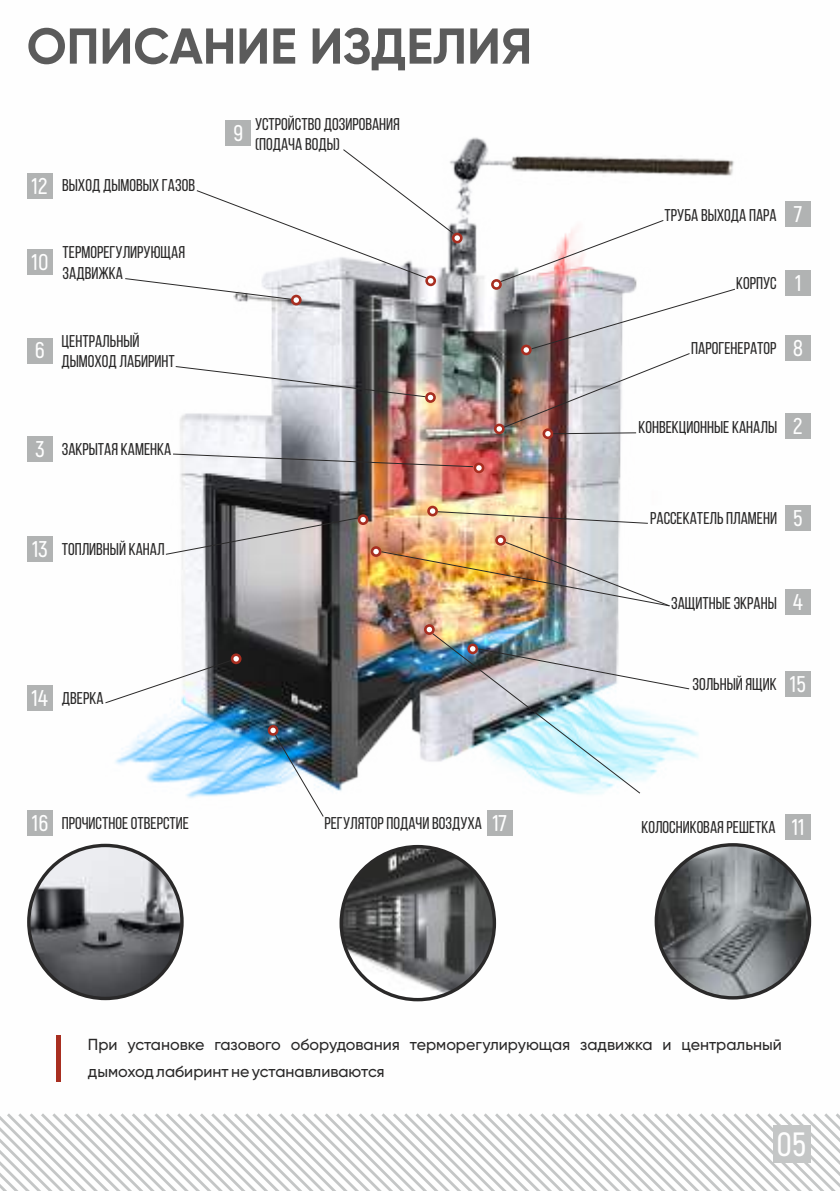
<style>
.page{position:relative;width:840px;height:1191px;background:#fff}
.page>*{position:absolute;margin:0;border:0;box-sizing:border-box;transform-origin:0 0}
.t1{font:700 50.2px "Gilroy";color:#5b5b5b}
.t2{font:600 33.6px "Akrobat";color:#fefefe}
.t3{font:600 22.8px "Akrobat";color:#fefefe}
.t4{font:17px/20.4px "Bebas Neue";color:#2a2929}
.t5{font:500 16px/27.6px "Gilroy";color:#2a2929}
.s1{font-family:"Akrobat";font-weight:600;font-size:22.8px;color:#fefefe}
</style>
<div class="page">
<svg style="left:0;top:1113px;width:839px;height:78px"></svg>
<div style="left:772px;top:1125px;width:38px;height:37px;background:#c4c6c6"></div>
<img style="left:115px;top:120px;width:619px;height:693px">
<svg style="left:451px;top:233px;width:11px;height:10px"></svg>
<svg style="left:491px;top:279px;width:10px;height:11px"></svg>
<div style="left:291px;top:295px;width:10px;height:10px;background:#a82e20;border-radius:50%"></div>
<svg style="left:124px;top:148px;width:335px;height:155px"></svg>
<svg style="left:425px;top:392px;width:10px;height:11px"></svg>
<svg style="left:174px;top:365px;width:259px;height:35px"></svg>
<svg style="left:473px;top:462px;width:11px;height:11px"></svg>
<img style="left:172px;top:453px;width:309px;height:17px">
<div style="left:231px;top:653px;width:10px;height:11px;background:#a82e20;border-radius:50%"></div>
<svg style="left:105px;top:656px;width:134px;height:48px"></svg>
<svg style="left:370px;top:546px;width:11px;height:11px"></svg>
<svg style="left:495px;top:535px;width:10px;height:10px"></svg>
<img style="left:373px;top:537px;width:297px;height:70px">
<div style="left:56px;top:1035px;width:5px;height:46px;background:#a82e20"></div>
<div style="left:27px;top:436px;width:26px;height:25px;background:#b1b3b3"></div>
<div style="left:784px;top:270px;width:26px;height:26px;background:#b1b3b3"></div>
<svg style="left:542px;top:428px;width:11px;height:11px"></svg>
<img style="left:493px;top:219px;width:242px;height:217px">
<div style="left:784px;top:413px;width:26px;height:26px;background:#b1b3b3"></div>
<div style="left:784px;top:589px;width:26px;height:26px;background:#b1b3b3"></div>
<div style="left:784px;top:505px;width:26px;height:25px;background:#b1b3b3"></div>
<div style="left:427px;top:506px;width:10px;height:10px;background:#a82e20;border-radius:50%"></div>
<svg style="left:429px;top:508px;width:219px;height:16px;background:#d8c8b2"></svg>
<div style="left:27px;top:338px;width:26px;height:25px;background:#b1b3b3"></div>
<div style="left:784px;top:201px;width:26px;height:26px;background:#b1b3b3"></div>
<div style="left:784px;top:335px;width:26px;height:26px;background:#b1b3b3"></div>
<div style="left:27px;top:249px;width:26px;height:26px;background:#b1b3b3"></div>
<div style="left:27px;top:173px;width:26px;height:25px;background:#b1b3b3"></div>
<div style="left:225px;top:121px;width:26px;height:25px;background:#b1b3b3"></div>
<svg style="left:357px;top:514px;width:11px;height:11px"></svg>
<div style="left:27px;top:536px;width:26px;height:26px;background:#b1b3b3"></div>
<svg style="left:164px;top:517px;width:201px;height:38px"></svg>
<div style="left:27px;top:685px;width:26px;height:25px;background:#b1b3b3"></div>
<div style="left:784px;top:671px;width:26px;height:26px;background:#b1b3b3"></div>
<div style="left:424px;top:624px;width:10px;height:11px;background:#a82e20;border-radius:50%"></div>
<div style="left:784px;top:814px;width:26px;height:25px;background:#b1b3b3"></div>
<img style="left:426px;top:627px;width:264px;height:167px">
<img style="left:656px;top:844px;width:152px;height:153px;border-radius:50%">
<div style="left:654px;top:843px;width:156px;height:156px;border:3px solid #2a2929;border-radius:50%"></div>
<img style="left:29px;top:845px;width:153px;height:153px;border-radius:50%">
<div style="left:27px;top:843px;width:156px;height:157px;border:3px solid #2a2929;border-radius:50%"></div>
<div style="left:27px;top:810px;width:26px;height:26px;background:#b1b3b3"></div>
<img style="left:341px;top:846px;width:153px;height:153px;border-radius:50%">
<div style="left:339px;top:845px;width:157px;height:156px;border:3px solid #2a2929;border-radius:50%"></div>
<div style="left:486px;top:810px;width:26px;height:26px;background:#b1b3b3"></div>
<svg style="left:267px;top:725px;width:11px;height:10px"></svg>
<img style="left:270px;top:727px;width:54px;height:90px">
<h1 class="t1" style="left:27px;top:23px;width:506px">ОПИСАНИЕ ИЗДЕЛИЯ</h1>
<h3 class="t3" style="left:32px;top:173px;width:17px">12</h3>
<p class="t4" style="left:62px;top:177px;width:134px">Выход дымовых газов</p>
<h3 class="t3" style="left:32px;top:249px;width:19px">10</h3>
<p class="t4" style="left:63px;top:244px;width:124px">Терморегулирующая задвижка</p>
<h3 class="t3" style="left:35px;top:338px;width:11px">6</h3>
<p class="t4" style="left:61px;top:332px;width:115px">Центральный дымоход лабиринт</p>
<h3 class="t3" style="left:35px;top:436px;width:11px">3</h3>
<p class="t4" style="left:62px;top:440px;width:111px">Закрытая каменка</p>
<p class="t4" style="left:32px;top:540px;width:134px"><span class="s1">13</span> топливный канал</p>
<h3 class="t3" style="left:233px;top:121px;width:11px">9</h3>
<p class="t4" style="left:255px;top:115px;width:146px">Устройство дозирования (подача воды)</p>
<h3 class="t3" style="left:32px;top:685px;width:18px">14</h3>
<p class="t4" style="left:62px;top:689px;width:43px">дверка</p>
<p class="t4" style="left:32px;top:814px;width:159px"><span class="s1">16</span> прочистное отверстие</p>
<p class="t4" style="left:324px;top:814px;width:184px">регулятор подачи воздуха <span class="s1">17</span></p>
<p class="t4" style="left:664px;top:206px;width:114px">Труба выхода пара</p>
<h3 class="t3" style="left:793px;top:201px;width:10px">7</h3>
<p class="t4" style="left:735px;top:275px;width:67px">корпус <span class="s1">1</span></p>
<p class="t4" style="left:690px;top:339px;width:87px">Парогенератор</p>
<h3 class="t3" style="left:792px;top:335px;width:12px">8</h3>
<p class="t4" style="left:638px;top:418px;width:166px">конвекционные каналы <span class="s1">2</span></p>
<p class="t4" style="left:649px;top:510px;width:154px">рассекатель пламени <span class="s1">5</span></p>
<p class="t4" style="left:670px;top:594px;width:107px">Защитные экраны</p>
<h3 class="t3" style="left:792px;top:589px;width:11px">4</h3>
<p class="t4" style="left:692px;top:676px;width:86px">Зольный ящик</p>
<h3 class="t3" style="left:789px;top:671px;width:17px">15</h3>
<p class="t4" style="left:641px;top:818px;width:165px">колосниковая решетка <span class="s1">11</span></p>
<p class="t5" style="left:88px;top:1031px;width:695px">При установке газового оборудования терморегулирующая задвижка и центральный дымоход лабиринт не устанавливаются</p>
<h2 class="t2" style="left:776px;top:1125px;width:31px">05</h2>
</div>
